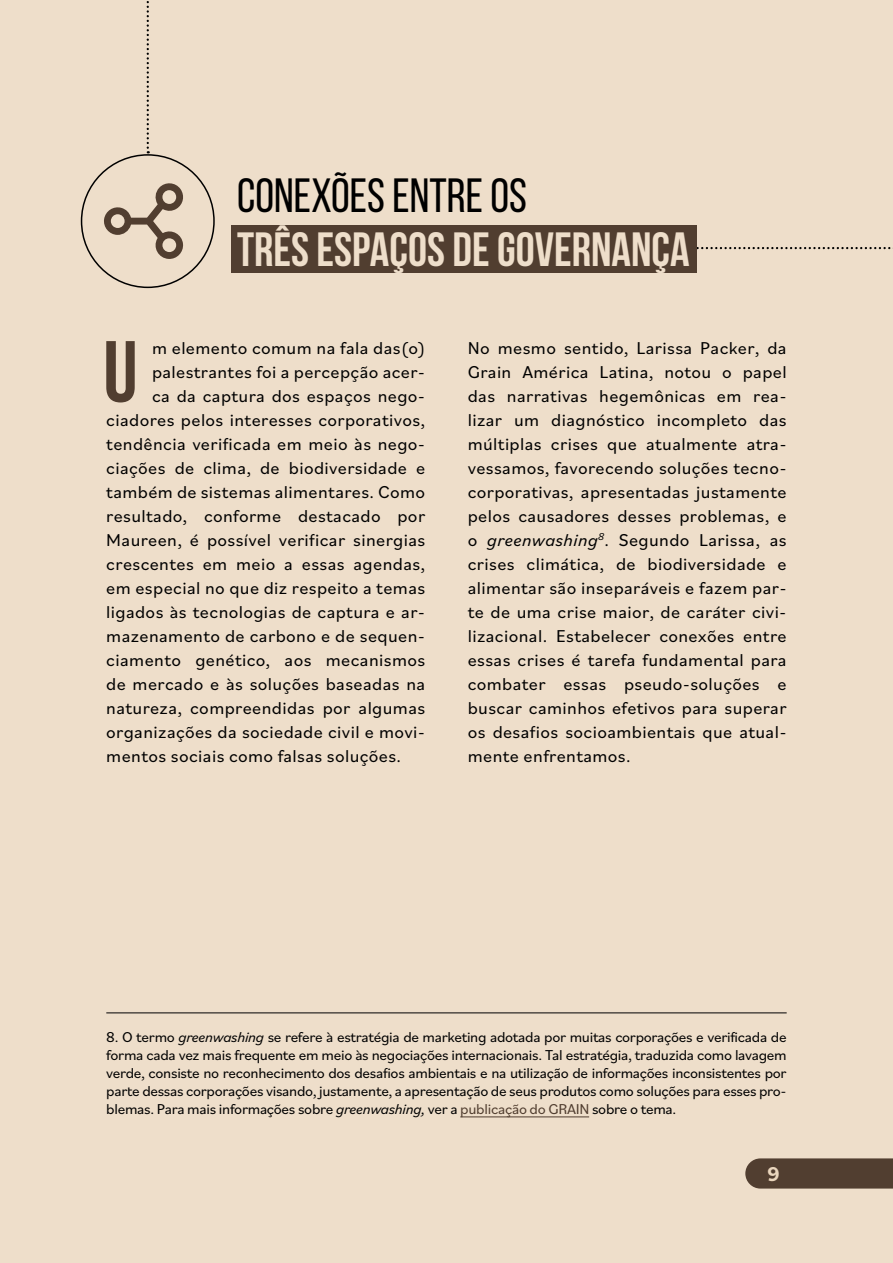
<style>
.page{position:relative;width:893px;height:1263px;background:#eedeca}
.page>*{position:absolute;margin:0;border:0;box-sizing:border-box;transform-origin:0 0}
.t1{font:700 86.55px "Bebas Neue";color:#513e30}
.t2{font:700 48px "Bebas Neue";color:#eedeca}
.t3{font:48px "Bebas Neue";color:#000}
.t4{font:700 21px "Bilo";color:#ead6bd}
.t5{font:18px/24px "Bilo";letter-spacing:.02em;color:#000;text-align:justify}
.t6{font:15px/18px "Bilo";letter-spacing:-.02em;color:#000;text-align:justify}
.s1{font-style:italic}
.s2{color:#513e30}
</style>
<div class="page">
<div style="left:745px;top:1158px;width:148px;height:30px;background:#513e30"></div>
<svg style="left:696px;top:247px;width:197px;height:2px"></svg>
<hr style="left:460px;top:1116px;width:129px;height:1px;background:#513e30">
<hr style="left:106px;top:1012px;width:681px;height:1px;background:#000">
<div style="left:231px;top:225px;width:465px;height:48px;background:#513e30"></div>
<svg style="left:104px;top:183px;width:80px;height:76px"></svg>
<svg style="left:147px;top:1px;width:2px;height:152px"></svg>
<h2 class="t3" style="left:237px;top:170px;width:291px">CONEXÕES ENTRE OS</h2>
<h2 class="t2" style="left:237px;top:223px;width:454px">TRÊS ESPAÇOS DE GOVERNANÇA</h2>
<h1 class="t1" style="left:103px;top:324px;width:36px">U</h1>
<p class="t5" style="left:152px;top:335px;width:275px">m elemento comum na fala das(o)</p>
<p class="t5" style="left:152px;top:359px;width:275px">palestrantes foi a percepção acer-</p>
<p class="t5" style="left:152px;top:383px;width:275px">ca da captura dos espaços nego-</p>
<p class="t5" style="left:106px;top:407px;width:320px">ciadores pelos interesses corporativos,</p>
<p class="t5" style="left:106px;top:431px;width:320px">tendência verificada em meio às nego-</p>
<p class="t5" style="left:106px;top:455px;width:320px">ciações de clima, de biodiversidade e</p>
<p class="t5" style="left:106px;top:479px;width:320px">também de sistemas alimentares. Como</p>
<p class="t5" style="left:106px;top:503px;width:320px">resultado, conforme destacado por</p>
<p class="t5" style="left:106px;top:527px;width:320px">Maureen, é possível verificar sinergias</p>
<p class="t5" style="left:106px;top:551px;width:320px">crescentes em meio a essas agendas,</p>
<p class="t5" style="left:106px;top:575px;width:320px">em especial no que diz respeito a temas</p>
<p class="t5" style="left:106px;top:599px;width:320px">ligados às tecnologias de captura e ar-</p>
<p class="t5" style="left:106px;top:623px;width:320px">mazenamento de carbono e de sequen-</p>
<p class="t5" style="left:106px;top:647px;width:320px">ciamento genético, aos mecanismos</p>
<p class="t5" style="left:106px;top:671px;width:320px">de mercado e às soluções baseadas na</p>
<p class="t5" style="left:106px;top:695px;width:320px">natureza, compreendidas por algumas</p>
<p class="t5" style="left:106px;top:719px;width:320px">organizações da sociedade civil e movi-</p>
<p class="t5" style="left:106px;top:743px;width:296px">mentos sociais como falsas soluções.</p>
<p class="t5" style="left:468px;top:335px;width:320px">No mesmo sentido, Larissa Packer, da Grain América Latina, notou o papel das narrativas hegemônicas em rea&shy;lizar um diagnóstico incompleto das múltiplas crises que atualmente atra&shy;vessamos, favorecendo soluções tecno&shy;corporativas, apresentadas justamente pelos causadores desses problemas, e o <span class="s1">greenwashing</span><sup>8</sup>. Segundo Larissa, as crises climática, de biodiversidade e alimentar são inseparáveis e fazem par&shy;te de uma crise maior, de caráter civi&shy;lizacional. Estabelecer conexões entre essas crises é tarefa fundamental para combater essas pseudo-soluções e buscar caminhos efetivos para superar os desafios socioambientais que atual&shy;mente enfrentamos.</p>
<p class="t6" style="left:106px;top:1027px;width:682px">8. O termo <span class="s1">greenwashing</span> se refere à estratégia de marketing adotada por muitas corporações e verificada de forma cada vez mais frequente em meio às negociações internacionais. Tal estratégia, traduzida como lavagem verde, consiste no reconhecimento dos desafios ambientais e na utilização de informações inconsistentes por parte dessas corporações visando, justamente, a apresentação de seus produtos como soluções para esses pro&shy;blemas. Para mais informações sobre <span class="s1">greenwashing,</span> ver a <span class="s2">publicação do GRAIN</span> sobre o tema.</p>
<p class="t4" style="left:767px;top:1159px;width:14px">9</p>
</div>
